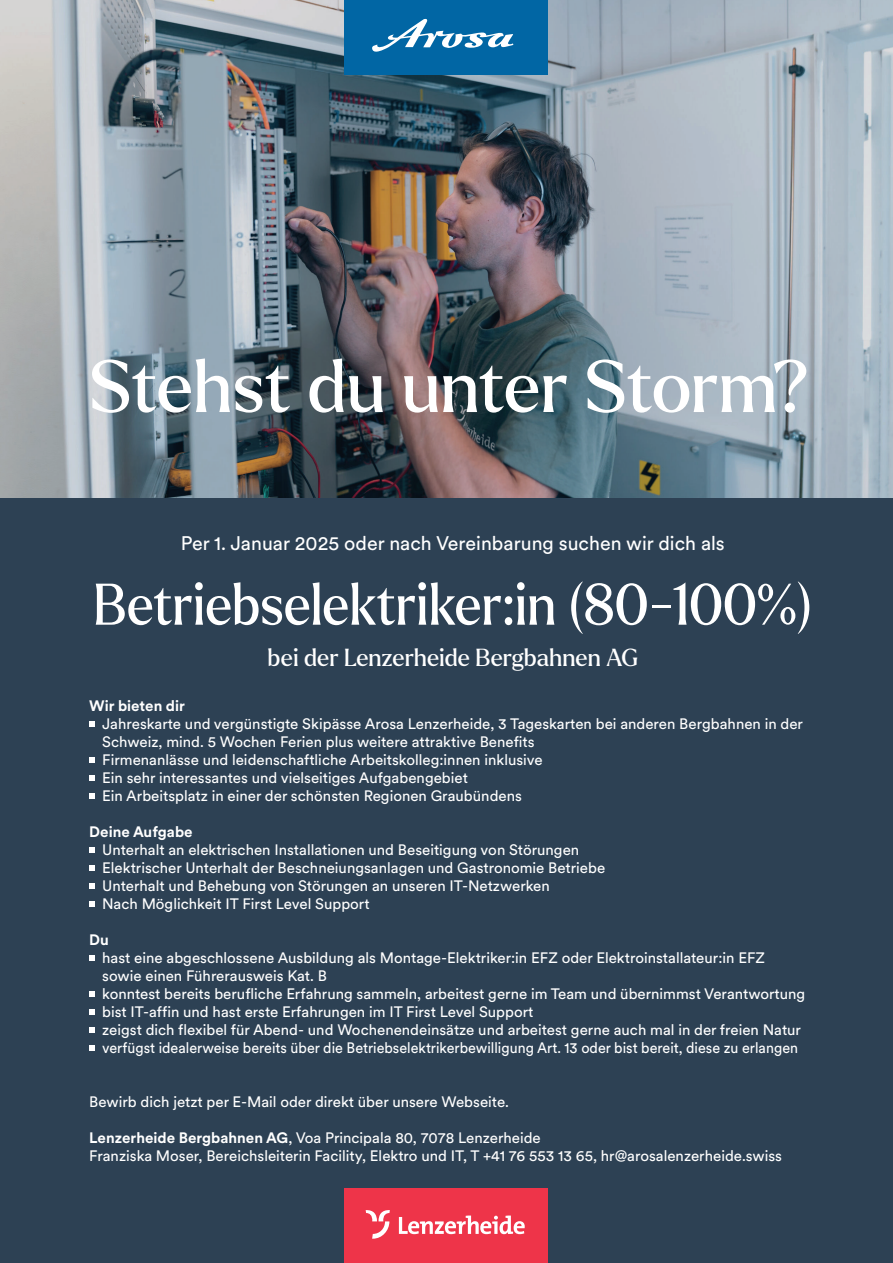
<style>
.page{position:relative;width:893px;height:1263px;background:#fff}
.page>*{position:absolute;margin:0;border:0;box-sizing:border-box;transform-origin:0 0}
.t1{font:72px "Larken";letter-spacing:-.005em;color:#fff}
.t2{font:57px "Larken";color:#fff;scale:.93 1}
.t3{font:24px "Larken";color:#fff}
.t4{font:19.5px "Circulargraubuenden";color:#fff}
.t5{font:15px/18px "Circulargraubuenden";color:#fff}
.t6{font:700 15px "Circulargraubuenden";color:#fff}
.s1{font-weight:700}
</style>
<div class="page">
<img style="left:0;top:0;width:893px;height:498px">
<div style="left:345px;top:0;width:203px;height:75px;background:#0166a4"></div>
<svg style="left:372px;top:19px;width:141px;height:33px"></svg>
<div style="left:0;top:498px;width:893px;height:765px;background:#2d4154"></div>
<div style="left:345px;top:1188px;width:203px;height:75px;background:#ee3449"></div>
<svg style="left:399px;top:1215px;width:126px;height:19px"></svg>
<svg style="left:366px;top:1210px;width:24px;height:29px"></svg>
<svg style="left:89px;top:721px;width:6px;height:5px"></svg>
<svg style="left:89px;top:757px;width:6px;height:5px"></svg>
<svg style="left:89px;top:775px;width:6px;height:5px"></svg>
<svg style="left:89px;top:793px;width:6px;height:5px"></svg>
<svg style="left:89px;top:847px;width:6px;height:5px"></svg>
<svg style="left:89px;top:865px;width:6px;height:5px"></svg>
<svg style="left:89px;top:883px;width:6px;height:5px"></svg>
<svg style="left:89px;top:901px;width:6px;height:5px"></svg>
<svg style="left:89px;top:955px;width:6px;height:5px"></svg>
<svg style="left:89px;top:991px;width:6px;height:5px"></svg>
<svg style="left:89px;top:1009px;width:6px;height:5px"></svg>
<svg style="left:89px;top:1027px;width:6px;height:5px"></svg>
<svg style="left:89px;top:1045px;width:6px;height:5px"></svg>
<h1 class="t1" style="left:89px;top:339px;width:722px">Stehst du unter Storm?</h1>
<h3 class="t4" style="left:181px;top:530px;width:545px">Per 1. Januar 2025 oder nach Vereinbarung suchen wir dich als</h3>
<h2 class="t2" style="left:93px;top:567px;width:774px">Betriebselektriker:in (80-100%)</h2>
<h3 class="t3" style="left:268px;top:642px;width:372px">bei der Lenzerheide Bergbahnen AG</h3>
<p class="t6" style="left:89px;top:695px;width:97px">Wir bieten dir</p>
<p class="t5" style="left:102px;top:714px;width:702px">Jahreskarte und vergünstigte Skipässe Arosa Lenzerheide, 3 Tageskarten bei anderen Bergbahnen in der Schweiz, mind. 5 Wochen Ferien plus weitere attraktive Benefits<br>Firmenanlässe und leidenschaftliche Arbeitskolleg:innen inklusive<br>Ein sehr interessantes und vielseitiges Aufgabengebiet<br>Ein Arbeitsplatz in einer der schönsten Regionen Graubündens</p>
<p class="t6" style="left:89px;top:821px;width:105px">Deine Aufgabe</p>
<p class="t5" style="left:102px;top:840px;width:505px">Unterhalt an elektrischen Installationen und Beseitigung von Störungen Elektrischer Unterhalt der Beschneiungsanlagen und Gastronomie Betriebe Unterhalt und Behebung von Störungen an unseren IT-Netzwerken<br>Nach Möglichkeit IT First Level Support</p>
<p class="t6" style="left:89px;top:929px;width:21px">Du</p>
<p class="t5" style="left:102px;top:948px;width:705px">hast eine abgeschlossene Ausbildung als Montage-Elektriker:in EFZ oder Elektroinstallateur:in EFZ sowie einen Führerausweis Kat. B<br>konntest bereits berufliche Erfahrung sammeln, arbeitest gerne im Team und übernimmst Verantwortung bist IT-affin und hast erste Erfahrungen im IT First Level Support<br>zeigst dich flexibel für Abend- und Wochenendeinsätze und arbeitest gerne auch mal in der freien Natur verfügst idealerweise bereits über die Betriebselektrikerbewilligung Art. 13 oder bist bereit, diese zu erlangen</p>
<p class="t5" style="left:89px;top:1092px;width:421px">Bewirb dich jetzt per E-Mail oder direkt über unsere Webseite.</p>
<p class="t5" style="left:89px;top:1128px;width:694px"><span class="s1">Lenzerheide Bergbahnen AG</span>, Voa Principala 80, 7078 Lenzerheide<br>Franziska Moser, Bereichsleiterin Facility, Elektro und IT, T +41 76 553 13 65, hr@arosalenzerheide.swiss</p>
</div>
